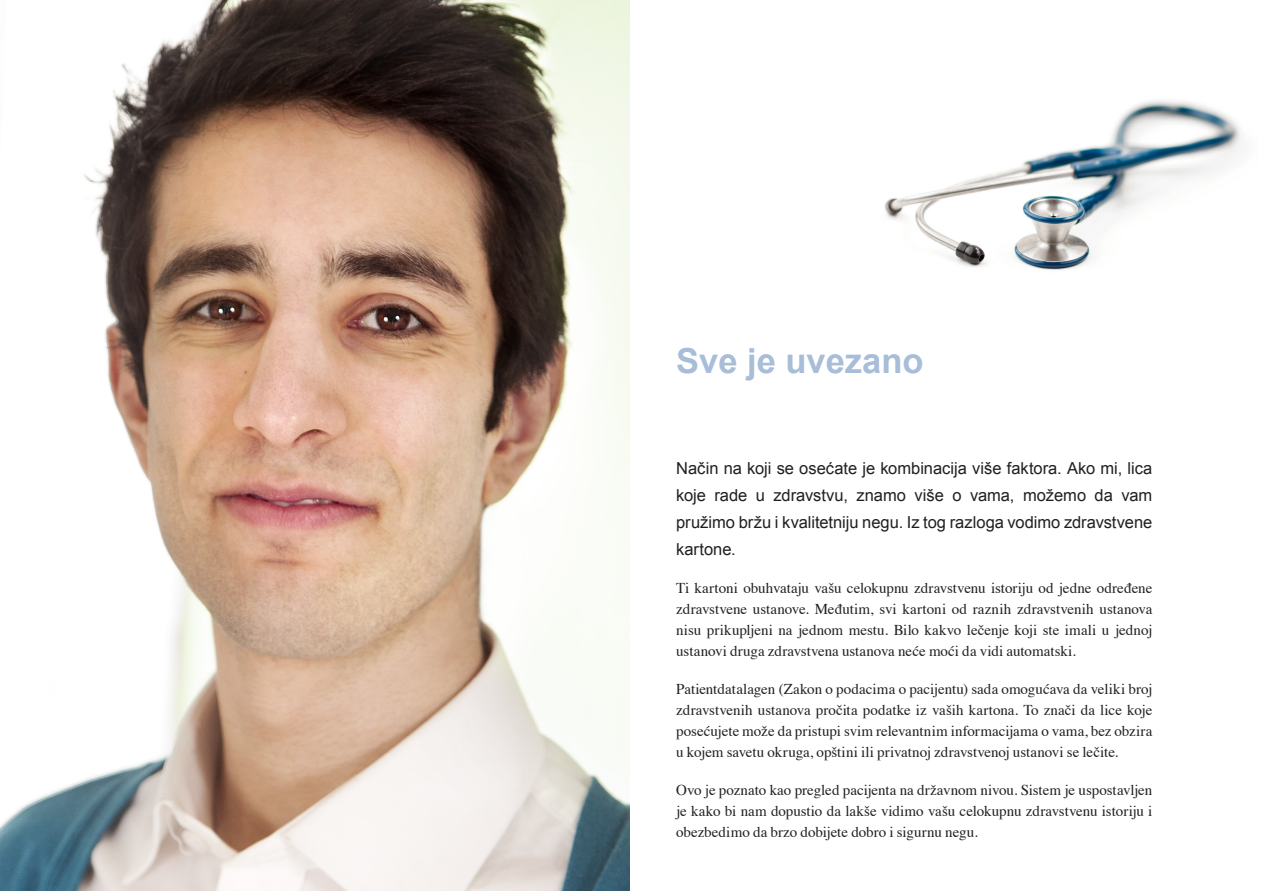
<style>
.page{position:relative;width:1263px;height:893px;background:#fff}
.page>*{position:absolute;margin:0;border:0;box-sizing:border-box;transform-origin:0 0}
.t1{font:700 34.5px "Arial";color:#a8bdd8}
.t2{font:16.5px/27px "Arial";letter-spacing:-.005em;color:#231f20;text-align:justify}
.t3{font:15px/21px "Times";color:#231f20;text-align:justify}
</style>
<div class="page">
<img style="left:0;top:0;width:629px;height:890px">
<img style="left:884px;top:100px;width:358px;height:170px">
<p class="t1" style="left:676px;top:338px;width:249px">Sve je uvezano</p>
<p class="t2" style="left:676px;top:455px;width:478px">Način na koji se osećate je kombinacija više faktora. Ako mi, lica koje rade u zdravstvu, znamo više o vama, možemo da vam pružimo bržu i kvalitetniju negu. Iz tog razloga vodimo zdravstvene kartone.</p>
<p class="t3" style="left:676px;top:576px;width:478px">Ti kartoni obuhvataju vašu celokupnu zdravstvenu istoriju od jedne određene zdravstvene ustanove. Međutim, svi kartoni od raznih zdravstvenih ustanova nisu prikupljeni na jednom mestu. Bilo kakvo lečenje koji ste imali u jednoj ustanovi druga zdravstvena ustanova neće moći da vidi automatski.</p>
<p class="t3" style="left:676px;top:677px;width:478px">Patientdatalagen (Zakon o podacima o pacijentu) sada omogućava da veliki broj zdravstvenih ustanova pročita podatke iz vaših kartona. To znači da lice koje posećujete može da pristupi svim relevantnim informacijama o vama, bez obzira u kojem savetu okruga, opštini ili privatnoj zdravstvenoj ustanovi se lečite.</p>
<p class="t3" style="left:676px;top:778px;width:478px">Ovo je poznato kao pregled pacijenta na državnom nivou. Sistem je uspostavljen je kako bi nam dopustio da lakše vidimo vašu celokupnu zdravstvenu istoriju i obezbedimo da brzo dobijete dobro i sigurnu negu.</p>
</div>
